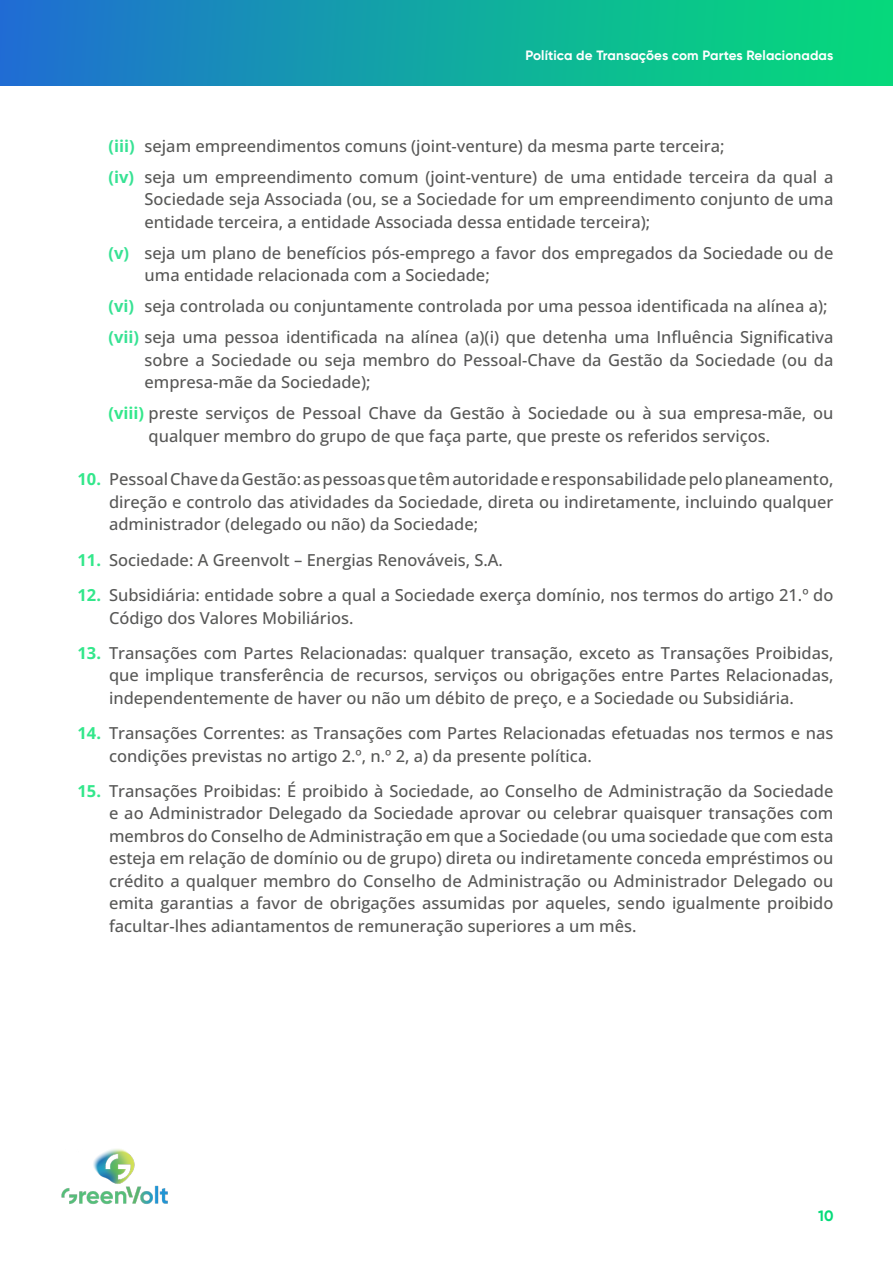
<style>
.page{position:relative;width:893px;height:1263px;background:#fff}
.page>*{position:absolute;margin:0;border:0;box-sizing:border-box;transform-origin:0 0}
.t1{font:500 16.5px/22.5px "Open Sans";color:#575756}
.t2{font:700 15px "Gilroy";color:#05db79}
.t3{font:700 13.5px "Gilroy";letter-spacing:.01em;color:#fff}
.s1{font-weight:700;color:#37e294}
.s2{font-weight:700;color:#33e78b}
</style>
<div class="page">
<div style="left:0;top:0;width:893px;height:85px;background:linear-gradient(to right,#1f70d1,#04df76)"></div>
<img style="left:61px;top:1149px;width:107px;height:55px">
<p class="t3" style="left:525px;top:46px;width:309px">Política de Transações com Partes Relacionadas</p>
<p class="t1" style="left:109px;top:130px;width:726px;line-height:31px"><span class="s1">(iii)</span> sejam empreendimentos comuns (joint-venture) da mesma parte terceira;<br><span class="s1">(iv)</span> seja um empreendimento comum (joint-venture) de uma entidade terceira da qual a</p>
<p class="t1" style="left:145px;top:187px;width:690px">Sociedade seja Associada (ou, se a Sociedade for um empreendimento conjunto de uma entidade terceira, a entidade Associada dessa entidade terceira);</p>
<p class="t1" style="left:145px;top:241px;width:690px;text-indent:-36px"><span class="s1">(v)</span> seja um plano de benefícios pós-emprego a favor dos empregados da Sociedade ou de uma entidade relacionada com a Sociedade;</p>
<p class="t1" style="left:109px;top:290px;width:726px;line-height:31px"><span class="s1">(vi)</span> seja controlada ou conjuntamente controlada por uma pessoa identificada na alínea a); <span class="s1">(vii)</span> seja uma pessoa identificada na alínea (a)(i) que detenha uma Influência Significativa</p>
<p class="t1" style="left:145px;top:348px;width:690px">sobre a Sociedade ou seja membro do Pessoal-Chave da Gestão da Sociedade (ou da empresa-mãe da Sociedade);</p>
<p class="t1" style="left:149px;top:401px;width:686px;text-indent:-40px"><span class="s2">(viii)</span> preste serviços de Pessoal Chave da Gestão à Sociedade ou à sua empresa-mãe, ou qualquer membro do grupo de que faça parte, que preste os referidos serviços.</p>
<p class="t1" style="left:109px;top:468px;width:726px;text-align:justify;text-indent:-31px"><span class="s2">10.</span> Pessoal Chave da Gestão: as pessoas que têm autoridade e responsabilidade pelo planeamento, direção e controlo das atividades da Sociedade, direta ou indiretamente, incluindo qualquer administrador (delegado ou não) da Sociedade;</p>
<p class="t1" style="left:78px;top:548px;width:427px"><span class="s2">11.</span> Sociedade: A Greenvolt – Energias Renováveis, S.A.</p>
<p class="t1" style="left:109px;top:583px;width:726px;text-indent:-31px"><span class="s2">12.</span> Subsidiária: entidade sobre a qual a Sociedade exerça domínio, nos termos do artigo 21.º do<br>Código dos Valores Mobiliários.</p>
<p class="t1" style="left:109px;top:641px;width:726px;text-align:justify;text-indent:-31px"><span class="s2">13.</span> Transações com Partes Relacionadas: qualquer transação, exceto as Transações Proibidas, que implique transferência de recursos, serviços ou obrigações entre Partes Relacionadas, independentemente de haver ou não um débito de preço, e a Sociedade ou Subsidiária.</p>
<p class="t1" style="left:109px;top:721px;width:726px;text-indent:-31px"><span class="s2">14.</span> Transações Correntes: as Transações com Partes Relacionadas efetuadas nos termos e nas condições previstas no artigo 2.º, n.º 2, a) da presente política.</p>
<p class="t1" style="left:109px;top:779px;width:726px;text-align:justify;text-indent:-31px"><span class="s2">15.</span> Transações Proibidas: É proibido à Sociedade, ao Conselho de Administração da Sociedade e ao Administrador Delegado da Sociedade aprovar ou celebrar quaisquer transações com membros do Conselho de Administração em que a Sociedade (ou uma sociedade que com esta esteja em relação de domínio ou de grupo) direta ou indiretamente conceda empréstimos ou crédito a qualquer membro do Conselho de Administração ou Administrador Delegado ou emita garantias a favor de obrigações assumidas por aqueles, sendo igualmente proibido facultar-lhes adiantamentos de remuneração superiores a um mês.</p>
<p class="t2" style="left:818px;top:1206px;width:17px">10</p>
</div>
